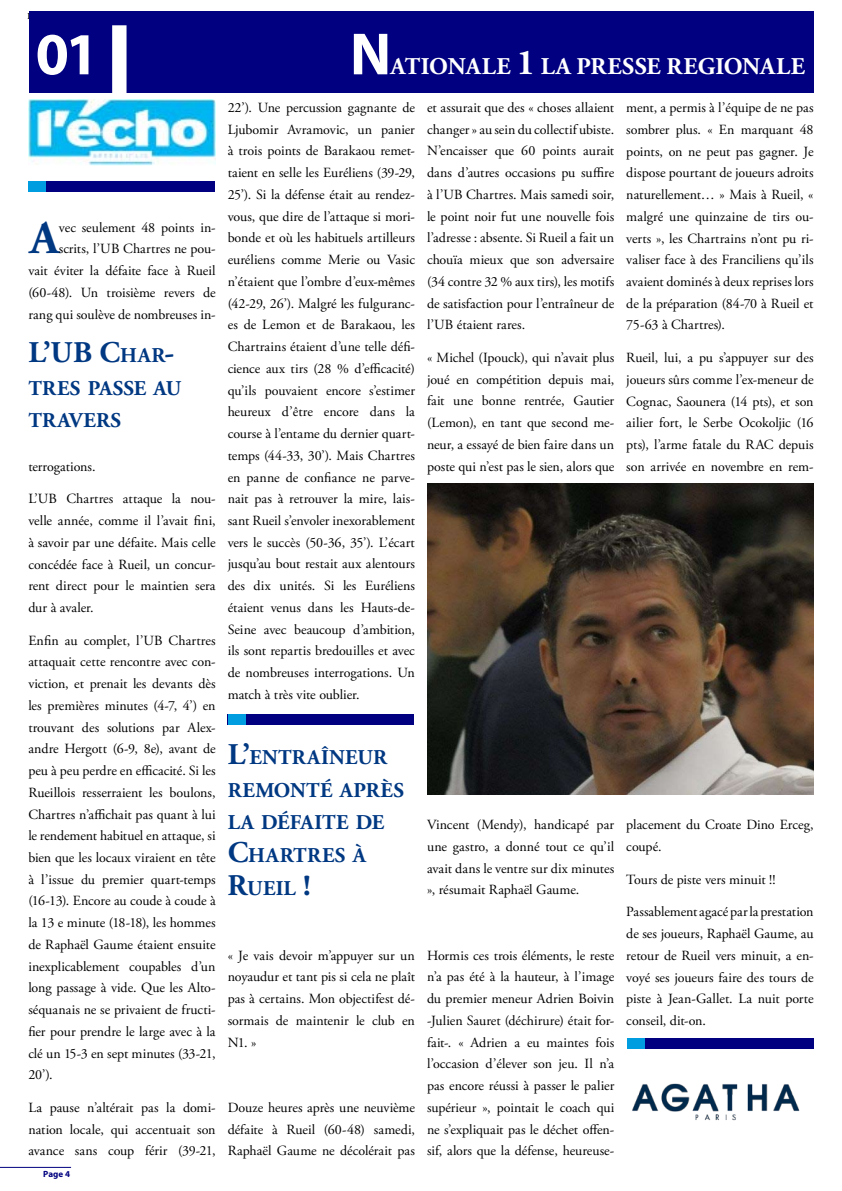
<style>
.page{position:relative;width:842px;height:1191px;background:#fff}
.page>*{position:absolute;margin:0;border:0;box-sizing:border-box;transform-origin:0 0}
.t1{font:700 60px "Myriad Pro";color:#fff}
.t2{font:700 46.8px "Adobe Garamond Pro";color:#003882}
.t3{font:700 30px "Adobe Garamond Pro";color:#003882}
.t4{font:700 24px "Adobe Garamond Pro";letter-spacing:-.02em;color:#fff}
.t5{font:700 21px/32.6px "Adobe Garamond Pro";letter-spacing:.015em;color:#003882}
.t6{font:14px/21.7px "Adobe Garamond Pro";letter-spacing:-.005em;color:#000;text-align:justify}
.t7{font:700 9px "Myriad Pro";color:#000080}
.s1{font-size:36px}
.s2{font-size:21px}
.s3{font-size:30px}
</style>
<div class="page">
<hr style="left:0;top:1166px;width:71px;height:1px;background:#000080">
<div style="left:29px;top:12px;width:785px;height:81px;background:#000080"></div>
<div style="left:112px;top:25px;width:15px;height:68px;border:8px solid #fff"></div>
<img style="left:28px;top:99px;width:188px;height:67px">
<img style="left:427px;top:484px;width:387px;height:310px">
<div style="left:228px;top:714px;width:186px;height:11px;background:#000080"></div>
<div style="left:228px;top:714px;width:17px;height:11px;background:#009ee0"></div>
<div style="left:28px;top:181px;width:187px;height:11px;background:#000080"></div>
<div style="left:28px;top:182px;width:18px;height:10px;background:#009ee0"></div>
<img style="left:632px;top:1083px;width:168px;height:38px">
<div style="left:627px;top:1037px;width:187px;height:11px;background:#000080"></div>
<div style="left:627px;top:1038px;width:18px;height:10px;background:#009ee0"></div>
<h1 class="t1" style="left:36px;top:15px;width:94px">01 |</h1>
<h1 class="t1" style="left:350px;top:15px;width:43px">N</h1>
<h3 class="t4" style="left:391px;top:53px;width:74px">ATIONALE</h3>
<h3 class="t4" style="left:516px;top:53px;width:166px"><span class="s1">1</span> LA PRESSE REGI</h3>
<h3 class="t4" style="left:724px;top:53px;width:36px">ONALE</h3>
<p class="t6" style="left:626px;top:97px;width:189px">ment, a permis à l’équipe de ne pas sombrer plus. « En marquant 48 points, on ne peut pas gagner. Je dispose pourtant de joueurs adroits naturellement… » Mais à Rueil, « malgré une quinzaine de tirs ou&shy;verts », les Chartrains n’ont pu ri&shy;valiser face à des Franciliens qu’ils avaient dominés à deux reprises lors de la préparation (84-70 à Rueil et 75-63 à Chartres).</p>
<p class="t6" style="left:626px;top:347px;width:189px">Rueil, lui, a pu s’appuyer sur des joueurs sûrs comme l’ex-meneur de Cognac, Saounera (14 pts), et son ailier fort, le Serbe Ocokoljic (16 pts), l’arme fatale du RAC depuis son arrivée en novembre en rem-</p>
<p class="t6" style="left:427px;top:97px;width:189px">et assurait que des « choses allaient changer » au sein du collectif ubiste.<br>N’encaisser que 60 points aurait dans d’autres occasions pu suffire à l’UB Chartres. Mais samedi soir, le point noir fut une nouvelle fois l’adresse : absente. Si Rueil a fait un chouïa mieux que son adversaire (34 contre 32 % aux tirs), les motifs de satisfaction pour l’entraîneur de l’UB étaient rares.</p>
<p class="t6" style="left:427px;top:347px;width:189px">« Michel (Ipouck), qui n’avait plus joué en compétition depuis mai, fait une bonne rentrée, Gautier (Lemon), en tant que second me&shy;neur, a essayé de bien faire dans un poste qui n’est pas le sien, alors que</p>
<p class="t6" style="left:228px;top:97px;width:189px">22’). Une percussion gagnante de Ljubomir Avramovic, un panier à trois points de Barakaou remet&shy;taient en selle les Euréliens (39-29, 25’). Si la défense était au rendez&shy;vous, que dire de l’attaque si mori&shy;bonde et où les habituels artilleurs euréliens comme Merie ou Vasic n’étaient que l’ombre d’eux-mêmes (42-29, 26’). Malgré les fulguranc&shy;es de Lemon et de Barakaou, les Chartrains étaient d’une telle défi&shy;cience aux tirs (28 % d’efficacité) qu’ils pouvaient encore s’estimer heureux d’être encore dans la course à l’entame du dernier quart&shy;temps (44-33, 30’). Mais Chartres en panne de confiance ne parve&shy;nait pas à retrouver la mire, lais&shy;sant Rueil s’envoler inexorablement vers le succès (50-36, 35’). L’écart jusqu’au bout restait aux alentours des dix unités. Si les Euréliens étaient venus dans les Hauts-de-Seine avec beaucoup d’ambition, ils sont repartis bredouilles et avec de nombreuses interrogations. Un match à très vite oublier.</p>
<p class="t6" style="left:28px;top:217px;width:189px;text-align:right">vec seulement 48 points in&shy;scrits, l’UB Chartres ne pou-<br>vait éviter la défaite face à Rueil (60-48). Un troisième revers de rang qui soulève de nombreuses in-</p>
<h2 class="t2" style="left:30px;top:211px;width:31px">A</h2>
<h3 class="t3" style="left:28px;top:335px;width:148px">L’UB C<span class="s2">HAR</span>-</h3>
<h3 class="t5" style="left:28px;top:372px;width:28px">TRES</h3>
<h3 class="t5" style="left:88px;top:372px;width:38px">PASSE</h3>
<h3 class="t5" style="left:154px;top:372px;width:29px">AU</h3>
<h3 class="t5" style="left:28px;top:405px;width:55px">TRAVERS</h3>
<p class="t6" style="left:28px;top:456px;width:69px">terrogations.</p>
<p class="t6" style="left:28px;top:488px;width:189px">L’UB Chartres attaque la nou&shy;velle année, comme il l’avait fini, à savoir par une défaite. Mais celle concédée face à Rueil, un concur&shy;rent direct pour le maintien sera dur à avaler.</p>
<p class="t6" style="left:28px;top:630px;width:189px">Enfin au complet, l’UB Chartres attaquait cette rencontre avec con&shy;viction, et prenait les devants dès les premières minutes (4-7, 4’) en trouvant des solutions par Alex&shy;andre Hergott (6-9, 8e), avant de peu à peu perdre en efficacité. Si les Rueillois resserraient les boulons, Chartres n’affichait pas quant à lui le rendement habituel en attaque, si bien que les locaux viraient en tête à l’issue du premier quart-temps (16-13). Encore au coude à coude à la 13 e minute (18-18), les hommes de Raphaël Gaume étaient ensuite inexplicablement coupables d’un long passage à vide. Que les Alto&shy;séquanais ne se privaient de fructi&shy;fier pour prendre le large avec à la clé un 15-3 en sept minutes (33-21, 20’).</p>
<p class="t6" style="left:28px;top:1097px;width:189px">La pause n’altérait pas la domi&shy;nation locale, qui accentuait son avance sans coup férir (39-21,</p>
<h3 class="t5" style="left:228px;top:741px;width:177px"><span class="s3">L’</span>ENTRAÎNEUR<br>REMONTÉ APRÈS<br>LA DÉFAITE DE<br><span class="s3">C</span>HARTRES</h3>
<p class="t6" style="left:427px;top:814px;width:189px">Vincent (Mendy), handicapé par une gastro, a donné tout ce qu’il avait dans le ventre sur dix minutes », résumait Raphaël Gaume.</p>
<p class="t6" style="left:626px;top:814px;width:189px">placement du Croate Dino Erceg, coupé.</p>
<p class="t6" style="left:626px;top:869px;width:151px">Tours de piste vers minuit !!</p>
<p class="t6" style="left:626px;top:901px;width:189px">Passablement agacé par la prestation de ses joueurs, Raphaël Gaume, au retour de Rueil vers minuit, a en&shy;voyé ses joueurs faire des tours de piste à Jean-Gallet. La nuit porte conseil, dit-on.</p>
<h3 class="t5" style="left:353px;top:839px;width:15px">À</h3>
<h3 class="t5" style="left:228px;top:872px;width:85px"><span class="s3">R</span>UEIL <span class="s3">!</span></h3>
<p class="t6" style="left:427px;top:945px;width:189px">Hormis ces trois éléments, le reste n’a pas été à la hauteur, à l’image du premier meneur Adrien Boivin -Julien Sauret (déchirure) était for&shy;fait-. « Adrien a eu maintes fois l’occasion d’élever son jeu. Il n’a pas encore réussi à passer le palier supérieur », pointait le coach qui ne s’expliquait pas le déchet offen&shy;sif, alors que la défense, heureuse-</p>
<p class="t6" style="left:228px;top:945px;width:189px">« Je vais devoir m’appuyer sur un noyaudur et tant pis si cela ne plaît pas à certains. Mon objectifest dé&shy;sormais de maintenir le club en N1. »</p>
<p class="t6" style="left:228px;top:1097px;width:189px">Douze heures après une neuvième défaite à Rueil (60-48) samedi, Raphaël Gaume ne décolérait pas</p>
<p class="t7" style="left:43px;top:1168px;width:28px">page 4</p>
</div>
